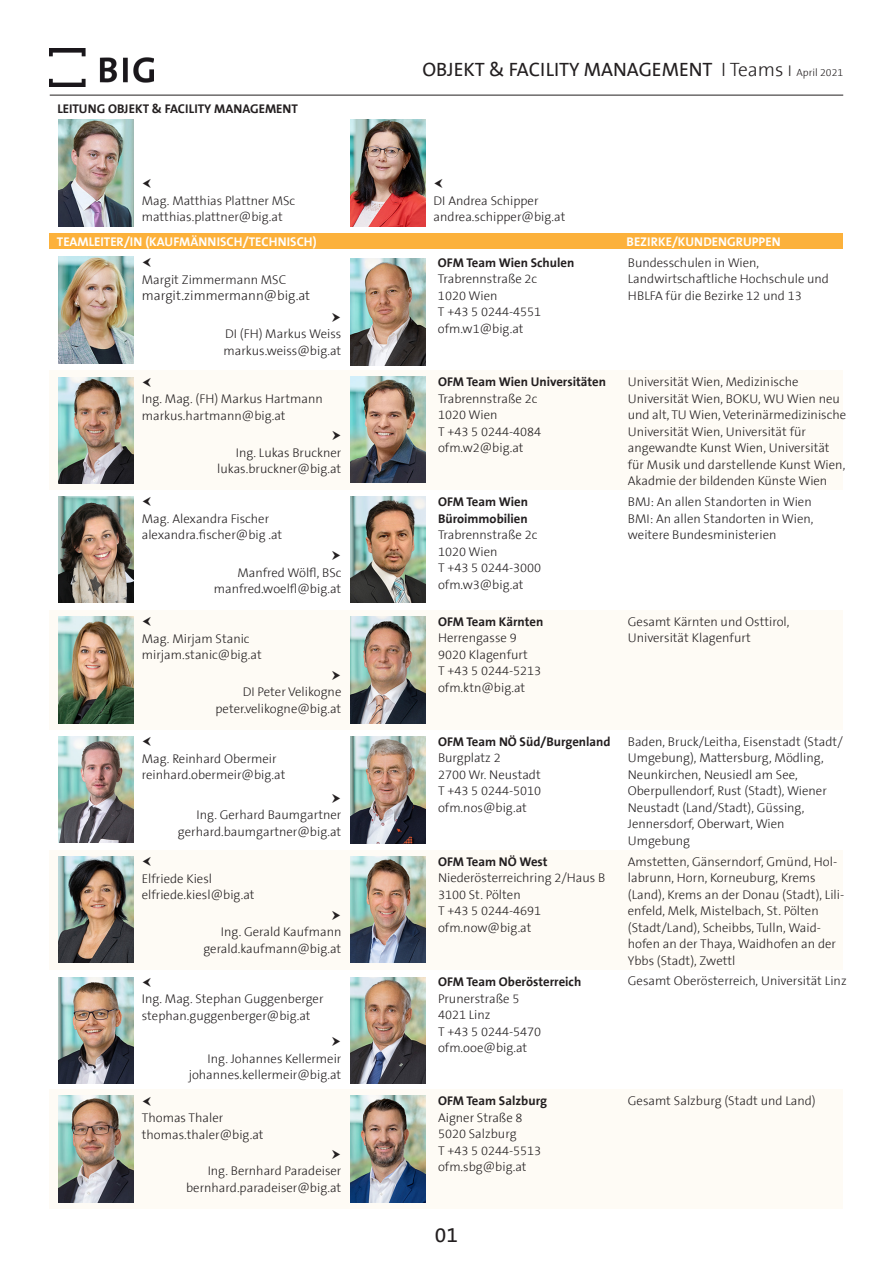
<style>
.page{position:relative;width:893px;height:1263px;background:#fff}
.page>*{position:absolute;margin:0;border:0;box-sizing:border-box;transform-origin:0 0}
._01_B_TITEL_32{font:21px "The Sans B5 Plain";color:#231f20}
._01_B_VORSPANN{font:19.5px "The Sans B5 Plain";color:#231f20}
._01_Objektmangment-F{font:300 13.5px "The Sans B3";color:#231f20}
._01_Objektmangment-F-2{font:300 12.75px/16.5px "The Sans B3";color:#231f20}
._02_Objektmangement{font:700 12.75px/16.5px "The Sans B7";color:#231f20}
._02_Objektmangement-2{font:300 12.75px/16.5px "The Sans B3";color:#231f20}
._02_Name{font:700 12.75px "The Sans B7";color:#fff}
.s1{font-family:"The Sans B3";font-weight:300}
.s2{font-family:"The Sans B3";font-weight:300;font-size:15.75px}
.s3{font-family:"The Sans B3";font-weight:300;font-size:10.5px}
</style>
<div class="page">
<div style="left:50px;top:370px;width:793px;height:120px;background:#fefbf5"></div>
<div style="left:50px;top:610px;width:793px;height:120px;background:#fefbf5"></div>
<div style="left:50px;top:850px;width:793px;height:120px;background:#fefbf5"></div>
<div style="left:50px;top:1089px;width:793px;height:120px;background:#fefbf5"></div>
<img style="left:50px;top:49px;width:103px;height:38px">
<img style="left:350px;top:977px;width:75px;height:106px">
<img style="left:350px;top:737px;width:75px;height:106px">
<img style="left:350px;top:377px;width:75px;height:106px">
<img style="left:350px;top:617px;width:75px;height:106px">
<img style="left:58px;top:856px;width:76px;height:106px">
<img style="left:58px;top:257px;width:76px;height:106px">
<img style="left:58px;top:377px;width:76px;height:106px">
<img style="left:58px;top:497px;width:76px;height:106px">
<img style="left:58px;top:977px;width:76px;height:106px">
<img style="left:58px;top:617px;width:76px;height:106px">
<img style="left:350px;top:856px;width:75px;height:106px">
<img style="left:350px;top:1096px;width:75px;height:106px">
<img style="left:58px;top:1096px;width:76px;height:106px">
<div style="left:50px;top:233px;width:793px;height:16px;background:#fcb13b"></div>
<img style="left:58px;top:737px;width:76px;height:106px">
<img style="left:350px;top:259px;width:75px;height:106px">
<img style="left:58px;top:120px;width:76px;height:106px">
<hr style="left:50px;top:95px;width:793px;height:1px;background:#231f20">
<img style="left:350px;top:120px;width:75px;height:106px">
<img style="left:350px;top:496px;width:75px;height:107px">
<p class="_02_Objektmangement" style="left:57px;top:101px;width:242px">LEITUNG OBJEKT &amp; FACILITY MANAGEMENT</p>
<p class="_01_Objektmangment-F-2" style="left:142px;top:193px;width:155px">Mag. Matthias Plattner MSc</p>
<p class="_01_Objektmangment-F-2" style="left:142px;top:209px;width:142px">matthias.plattner@big.at</p>
<p class="_01_B_VORSPANN" style="left:422px;top:59px;width:422px">OBJEKT &amp; FACILITY MANAGEMENT <span class="s1">I Teams</span> <span class="s2">I</span> <span class="s3">April 2021</span></p>
<p class="_01_Objektmangment-F-2" style="left:434px;top:193px;width:106px">DI Andrea Schipper</p>
<p class="_01_Objektmangment-F-2" style="left:434px;top:209px;width:133px">andrea.schipper@big.at</p>
<p class="_02_Name" style="left:57px;top:235px;width:261px">TEAMLEITER/IN (KAUFMÄNNISCH/TECHNISCH)</p>
<p class="_02_Name" style="left:627px;top:235px;width:156px">BEZIRKE/KUNDENGRUPPEN</p>
<p class="_01_Objektmangment-F-2" style="left:142px;top:272px;width:146px">Margit Zimmermann MSC</p>
<p class="_01_Objektmangment-F" style="left:142px;top:289px;width:170px">margit.zimmermann@big.at</p>
<p class="_01_Objektmangment-F-2" style="left:223px;top:326px;width:119px">DI (FH) Markus Weiss markus.weiss@big.at</p>
<p class="_01_Objektmangment-F-2" style="left:142px;top:391px;width:182px">Ing. Mag. (FH) Markus Hartmann</p>
<p class="_01_Objektmangment-F-2" style="left:142px;top:407px;width:145px">markus.hartmann@big.at</p>
<p class="_01_Objektmangment-F-2" style="left:217px;top:445px;width:126px;text-align:right">Ing. Lukas Bruckner lukas.bruckner@big.at</p>
<p class="_01_Objektmangment-F-2" style="left:142px;top:511px;width:129px">Mag. Alexandra Fischer</p>
<p class="_01_Objektmangment-F-2" style="left:142px;top:527px;width:142px">alexandra.fischer@big .at</p>
<p class="_01_Objektmangment-F-2" style="left:214px;top:564px;width:129px;text-align:right">Manfred Wölfl, BSc manfred.woelfl@big.at</p>
<p class="_01_Objektmangment-F-2" style="left:142px;top:631px;width:121px">Mag. Mirjam Stanic mirjam.stanic@big.at</p>
<p class="_01_Objektmangment-F-2" style="left:243px;top:684px;width:100px">DI Peter Velikogne</p>
<p class="_01_Objektmangment-F-2" style="left:215px;top:701px;width:127px">peter.velikogne@big.at</p>
<p class="_01_Objektmangment-F-2" style="left:142px;top:750px;width:136px">Mag. Reinhard Obermeir</p>
<p class="_01_Objektmangment-F-2" style="left:142px;top:767px;width:145px">reinhard.obermeir@big.at</p>
<p class="_01_Objektmangment-F-2" style="left:178px;top:807px;width:165px;text-align:right">Ing. Gerhard Baumgartner gerhard.baumgartner@big.at</p>
<p class="_01_Objektmangment-F-2" style="left:142px;top:870px;width:72px">Elfriede Kiesl</p>
<p class="_01_Objektmangment-F-2" style="left:142px;top:887px;width:114px">elfriede.kiesl@big.at</p>
<p class="_01_Objektmangment-F-2" style="left:203px;top:924px;width:140px;text-align:right">Ing. Gerald Kaufmann gerald.kaufmann@big.at</p>
<p class="_01_Objektmangment-F-2" style="left:142px;top:991px;width:183px">Ing. Mag. Stephan Guggenberger</p>
<p class="_01_Objektmangment-F-2" style="left:142px;top:1007px;width:170px">stephan.guggenberger@big.at</p>
<p class="_01_Objektmangment-F-2" style="left:189px;top:1051px;width:154px;text-align:right">Ing. Johannes Kellermeir johannes.kellermeir@big.at</p>
<p class="_01_Objektmangment-F-2" style="left:142px;top:1110px;width:83px">Thomas Thaler</p>
<p class="_01_Objektmangment-F-2" style="left:142px;top:1127px;width:123px">thomas.thaler@big.at</p>
<p class="_01_Objektmangment-F-2" style="left:186px;top:1163px;width:157px;text-align:right">Ing. Bernhard Paradeiser bernhard.paradeiser@big.at</p>
<p class="_02_Objektmangement" style="left:438px;top:255px;width:138px">OFM Team Wien Schulen</p>
<p class="_02_Objektmangement-2" style="left:438px;top:271px;width:101px">Trabrennstraße 2c</p>
<p class="_01_Objektmangment-F-2" style="left:438px;top:288px;width:61px">1020 Wien</p>
<p class="_01_Objektmangment-F-2" style="left:438px;top:304px;width:105px">T +43 5 0244-4551 ofm.w1@big.at</p>
<p class="_02_Objektmangement" style="left:438px;top:374px;width:170px">OFM Team Wien Universitäten<br><span class="s1">Trabrennstraße 2c</span></p>
<p class="_01_Objektmangment-F-2" style="left:438px;top:407px;width:61px">1020 Wien</p>
<p class="_02_Objektmangement-2" style="left:438px;top:424px;width:105px">T +43 5 0244-4084 ofm.w2@big.at</p>
<p class="_02_Objektmangement" style="left:438px;top:494px;width:101px">OFM Team Wien<br>Büroimmobilien<br><span class="s1">Trabrennstraße 2c</span></p>
<p class="_01_Objektmangment-F-2" style="left:438px;top:543px;width:61px">1020 Wien</p>
<p class="_01_Objektmangment-F-2" style="left:438px;top:560px;width:105px">T +43 5 0244-3000</p>
<p class="_01_Objektmangment-F-2" style="left:438px;top:576px;width:87px">ofm.w3@big.at</p>
<p class="_02_Objektmangement" style="left:438px;top:614px;width:107px">OFM Team Kärnten</p>
<p class="_02_Objektmangement-2" style="left:438px;top:630px;width:80px">Herrengasse 9</p>
<p class="_02_Objektmangement-2" style="left:438px;top:647px;width:91px">9020 Klagenfurt</p>
<p class="_01_Objektmangment-F-2" style="left:438px;top:663px;width:105px">T +43 5 0244-5213</p>
<p class="_01_Objektmangment-F-2" style="left:438px;top:680px;width:89px">ofm.ktn@big.at</p>
<p class="_02_Objektmangement" style="left:438px;top:733px;width:174px">OFM Team NÖ Süd/Burgenland<br><span class="s1">Burgplatz 2</span></p>
<p class="_01_Objektmangment-F-2" style="left:438px;top:767px;width:104px">2700 Wr. Neustadt</p>
<p class="_01_Objektmangment-F-2" style="left:438px;top:783px;width:105px">T +43 5 0244-5010</p>
<p class="_01_Objektmangment-F-2" style="left:438px;top:800px;width:90px">ofm.nos@big.at</p>
<p class="_02_Objektmangement" style="left:438px;top:853px;width:111px">OFM Team NÖ West</p>
<p class="_01_Objektmangment-F-2" style="left:438px;top:870px;width:169px">Niederösterreichring 2/Haus B</p>
<p class="_01_Objektmangment-F-2" style="left:438px;top:887px;width:84px">3100 St. Pölten</p>
<p class="_01_Objektmangment-F-2" style="left:438px;top:903px;width:105px">T +43 5 0244-4691</p>
<p class="_01_Objektmangment-F-2" style="left:438px;top:920px;width:95px">ofm.now@big.at</p>
<p class="_02_Objektmangement" style="left:438px;top:974px;width:145px">OFM Team Oberösterreich<br><span class="s1">Prunerstraße 5</span></p>
<p class="_01_Objektmangment-F-2" style="left:438px;top:1007px;width:54px">4021 Linz</p>
<p class="_01_Objektmangment-F-2" style="left:438px;top:1023px;width:105px">T +43 5 0244-5470 ofm.ooe@big.at</p>
<p class="_02_Objektmangement" style="left:438px;top:1093px;width:111px">OFM Team Salzburg</p>
<p class="_01_Objektmangment-F-2" style="left:438px;top:1110px;width:86px">Aigner Straße 8</p>
<p class="_01_Objektmangment-F-2" style="left:438px;top:1126px;width:80px">5020 Salzburg</p>
<p class="_01_Objektmangment-F-2" style="left:438px;top:1143px;width:105px">T +43 5 0244-5513</p>
<p class="_01_Objektmangment-F-2" style="left:438px;top:1159px;width:90px">ofm.sbg@big.at</p>
<p class="_01_Objektmangment-F-2" style="left:628px;top:255px;width:203px">Bundesschulen in Wien,<br>Landwirtschaftliche Hochschule und<br>HBLFA für die Bezirke 12 und 13</p>
<p class="_01_Objektmangment-F-2" style="left:628px;top:374px;width:220px">Universität Wien, Medizinische Universität Wien, BOKU, WU Wien neu und alt, TU Wien, Veterinärmedizinische Universität Wien, Universität für angewandte Kunst Wien, Universität für Musik und darstellende Kunst Wien, Akadmie der bildenden Künste Wien</p>
<p class="_01_Objektmangment-F-2" style="left:628px;top:494px;width:187px">BMJ: An allen Standorten in Wien<br>BMI: An allen Standorten in Wien, weitere Bundesministerien</p>
<p class="_01_Objektmangment-F-2" style="left:628px;top:614px;width:163px">Gesamt Kärnten und Osttirol,</p>
<p class="_01_Objektmangment-F-2" style="left:628px;top:630px;width:124px">Universität Klagenfurt</p>
<p class="_01_Objektmangment-F-2" style="left:628px;top:734px;width:217px">Baden, Bruck/Leitha, Eisenstadt (Stadt/<br>Umgebung), Mattersburg, Mödling,<br>Neunkirchen, Neusiedl am See,<br>Oberpullendorf, Rust (Stadt), Wiener<br>Neustadt (Land/Stadt), Güssing,<br>Jennersdorf, Oberwart, Wien<br>Umgebung</p>
<p class="_01_Objektmangment-F-2" style="left:628px;top:854px;width:218px">Amstetten, Gänserndorf, Gmünd, Hol&shy;labrunn, Horn, Korneuburg, Krems (Land), Krems an der Donau (Stadt), Lili&shy;enfeld, Melk, Mistelbach, St. Pölten (Stadt/Land), Scheibbs, Tulln, Waid&shy;hofen an der Thaya, Waidhofen an der Ybbs (Stadt), Zwettl</p>
<p class="_01_Objektmangment-F-2" style="left:628px;top:973px;width:220px">Gesamt Oberösterreich, Universität Linz</p>
<p class="_01_Objektmangment-F-2" style="left:628px;top:1093px;width:189px">Gesamt Salzburg (Stadt und Land)</p>
<p class="_01_B_TITEL_32" style="left:435px;top:1224px;width:25px">01</p>
</div>
